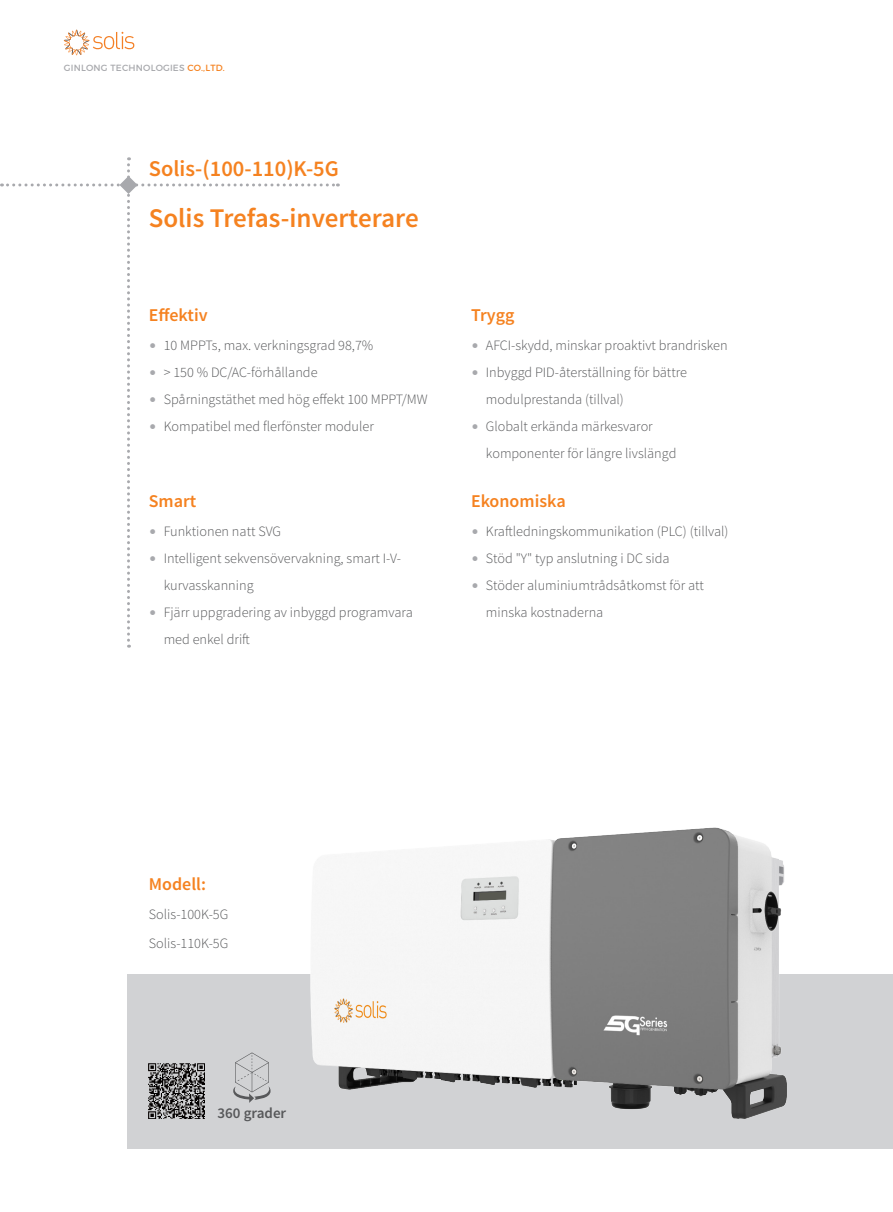
<style>
.page{position:relative;width:893px;height:1212px;background:#fff}
.page>*{position:absolute;margin:0;border:0;box-sizing:border-box;transform-origin:0 0}
.t1{font:600 27px "Source Sans Pro";color:#f58220}
.t2{font:600 22.5px "Source Sans Pro";color:#f58220}
.t3{font:600 18px "Source Sans Pro";color:#f58220}
.t4{font:600 15px "Source Sans Pro";color:#57585a}
.t5{font:300 14.25px/27px "Source Sans Pro";color:#57585a}
.t6{font:9px "Montserrat";letter-spacing:.025em;color:#a8a9ad}
.s1{color:#f58220}
.s2{color:#a8a9ad}
</style>
<div class="page">
<div style="left:128px;top:974px;width:765px;height:174px;background:#d1d2d4"></div>
<svg style="left:64px;top:30px;width:70px;height:25px"></svg>
<img style="left:311px;top:827px;width:476px;height:291px">
<img style="left:149px;top:1063px;width:55px;height:55px">
<svg style="left:233px;top:1052px;width:38px;height:51px"></svg>
<svg style="left:1px;top:157px;width:337px;height:491px"></svg>
<p class="t6" style="left:64px;top:63px;width:163px">GINLONG TECHNOLOGIES <span class="s1">CO.,LTD.</span></p>
<h2 class="t2" style="left:149px;top:154px;width:192px">Solis-(100-110)K-5G</h2>
<h1 class="t1" style="left:149px;top:201px;width:271px">Solis Trefas-inverterare</h1>
<p class="t3" style="left:149px;top:304px;width:60px">Effektiv</p>
<p class="t5" style="left:149px;top:332px;width:226px"><span class="s2">•</span> 10 MPPTs, max. verkningsgrad 98,7%</p>
<p class="t5" style="left:149px;top:359px;width:170px"><span class="s2">•</span> &gt; 150 % DC/AC-förhållande</p>
<p class="t5" style="left:149px;top:386px;width:280px"><span class="s2">•</span> Spårningstäthet med hög effekt 100 MPPT/MW</p>
<p class="t5" style="left:149px;top:413px;width:227px"><span class="s2">•</span> Kompatibel med flerfönster moduler</p>
<p class="t3" style="left:149px;top:490px;width:49px">Smart</p>
<p class="t5" style="left:149px;top:518px;width:134px"><span class="s2">•</span> Funktionen natt SVG</p>
<p class="t5" style="left:164px;top:545px;width:239px;text-indent:-15px"><span class="s2">•</span> Intelligent sekvensövervakning, smart I-V&shy;kurvasskanning</p>
<p class="t5" style="left:164px;top:599px;width:251px;text-indent:-15px"><span class="s2">•</span> Fjärr uppgradering av inbyggd programvara med enkel drift</p>
<p class="t3" style="left:471px;top:304px;width:45px">Trygg</p>
<p class="t5" style="left:471px;top:332px;width:258px"><span class="s2">•</span> AFCI-skydd, minskar proaktivt brandrisken</p>
<p class="t5" style="left:486px;top:359px;width:203px;text-indent:-15px"><span class="s2">•</span> Inbyggd PID-återställning för bättre modulprestanda (tillval)</p>
<p class="t5" style="left:486px;top:413px;width:192px;text-indent:-15px"><span class="s2">•</span> Globalt erkända märkesvaror komponenter för längre livslängd</p>
<p class="t3" style="left:471px;top:490px;width:96px">Ekonomiska</p>
<p class="t5" style="left:471px;top:518px;width:259px"><span class="s2">•</span> Kraftledningskommunikation (PLC) (tillval)</p>
<p class="t5" style="left:471px;top:545px;width:200px"><span class="s2">•</span> Stöd "Y" typ anslutning i DC sida</p>
<p class="t5" style="left:486px;top:572px;width:220px;text-indent:-15px"><span class="s2">•</span> Stöder aluminiumtrådsåtkomst för att minska kostnaderna</p>
<p class="t3" style="left:149px;top:873px;width:59px">Modell:</p>
<p class="t5" style="left:149px;top:899px;width:81px;line-height:29.5px">Solis-100K-5G<br>Solis-110K-5G</p>
<p class="t4" style="left:218px;top:1104px;width:70px">360 grader</p>
</div>
